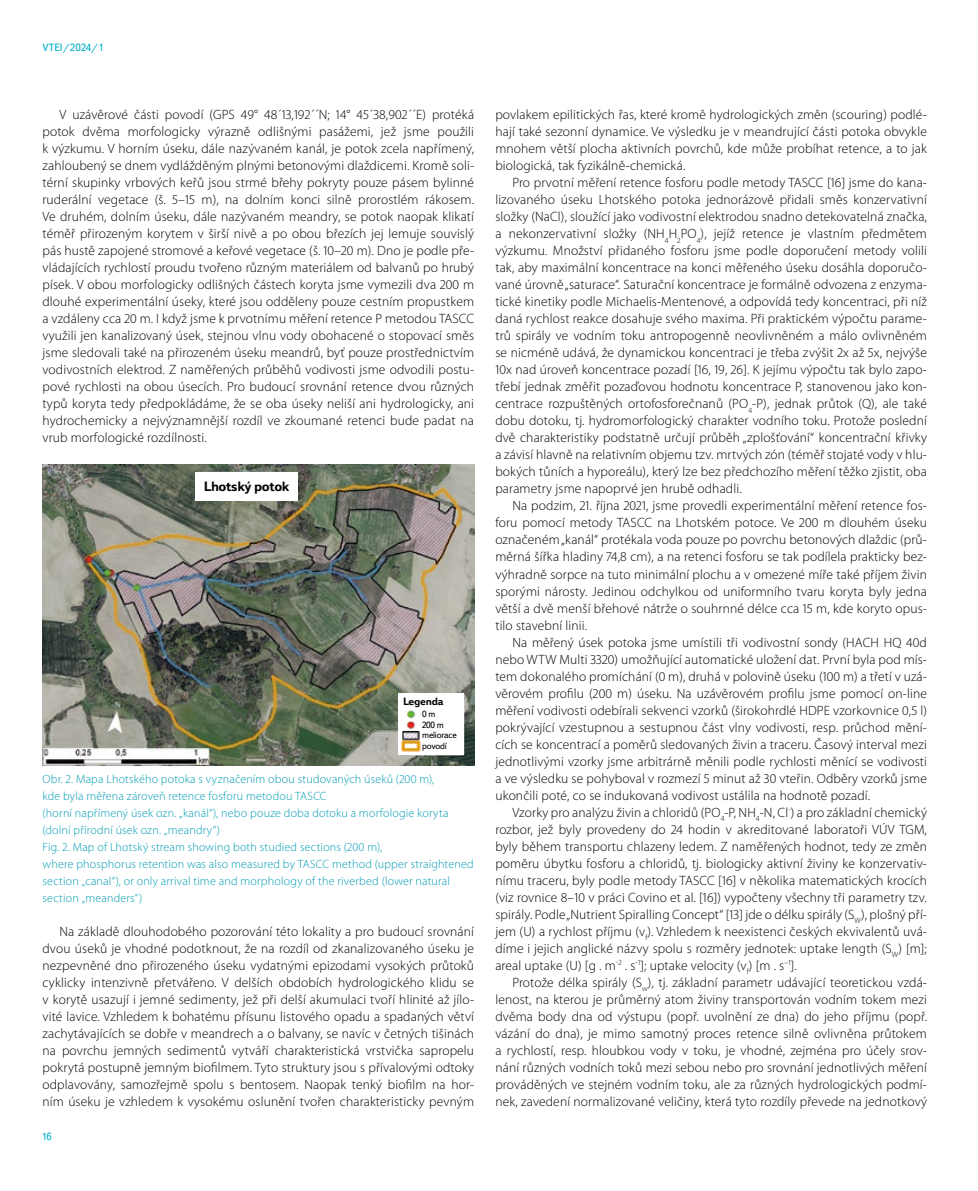
<style>
.page{position:relative;width:978px;height:1191px;background:#fff}
.page>*{position:absolute;margin:0;border:0;box-sizing:border-box;transform-origin:0 0}
.t1{font:300 13.5px/17px "Myriad Pro";letter-spacing:.01em;color:#000;text-align:justify}
.t2{font:700 13.5px "Textbook New";letter-spacing:-.025em;color:#000}
.t3{font:300 12px/17px "Myriad Pro";letter-spacing:.015em;color:#009cb4}
.t4{font:10.5px "Textbook New";color:#00afcb}
.t5{font:700 10.5px "Textbook New";letter-spacing:-.025em;color:#000}
.t6{font:9px/10.5px "Textbook New";letter-spacing:-.025em;color:#000}
</style>
<div class="page">
<img style="left:43px;top:464px;width:431px;height:301px">
<div style="left:196px;top:472px;width:102px;height:28px;background:#fff"></div>
<div style="left:398px;top:693px;width:65px;height:61px;background:#fff"></div>
<img style="left:401px;top:711px;width:19px;height:40px">
<p class="t4" style="left:43px;top:41px;width:63px">VTEI/2024/1</p>
<p class="t1" style="left:43px;top:106px;width:433px;text-indent:17px">V uzávěrové části povodí (GPS 49° 48´13,192´´N; 14° 45´38,902´´E) protéká potok dvěma morfologicky výrazně odlišnými pasážemi, jež jsme použili k výzkumu. V horním úseku, dále nazývaném kanál, je potok zcela napřímený, zahloubený se dnem vydlážděným plnými betonovými dlaždicemi. Kromě soli&shy;térní skupinky vrbových keřů jsou strmé břehy pokryty pouze pásem bylinné ruderální vegetace (š. 5–15 m), na dolním konci silně prorostlém rákosem.<br>Ve druhém, dolním úseku, dále nazývaném meandry, se potok naopak klikatí téměř přirozeným korytem v širší nivě a po obou březích jej lemuje souvislý pás hustě zapojené stromové a keřové vegetace (š. 10–20 m). Dno je podle pře&shy;vládajících rychlostí proudu tvořeno různým materiálem od balvanů po hrubý písek. V obou morfologicky odlišných částech koryta jsme vymezili dva 200 m dlouhé experimentální úseky, které jsou odděleny pouze cestním propustkem a vzdáleny cca 20 m. I když jsme k prvotnímu měření retence P metodou TASCC využili jen kanalizovaný úsek, stejnou vlnu vody obohacené o stopovací směs jsme sledovali také na přirozeném úseku meandrů, byť pouze prostřednictvím vodivostních elektrod. Z naměřených průběhů vodivosti jsme odvodili postu&shy;pové rychlosti na obou úsecích. Pro budoucí srovnání retence dvou různých typů koryta tedy předpokládáme, že se oba úseky neliší ani hydrologicky, ani hydrochemicky a nejvýznamnější rozdíl ve zkoumané retenci bude padat na vrub morfologické rozdílnosti.</p>
<p class="t2" style="left:204px;top:478px;width:87px">Lhotský potok</p>
<p class="t5" style="left:403px;top:694px;width:42px">Legenda</p>
<p class="t6" style="left:422px;top:708px;width:36px">0 m<br>200 m meliorace povodí</p>
<p class="t3" style="left:43px;top:770px;width:433px">Obr. 2. Mapa Lhotského potoka s vyznačením obou studovaných úseků (200 m),<br>kde byla měřena zároveň retence fosforu metodou TASCC<br>(horní napřímený úsek ozn. „kanál“), nebo pouze doba dotoku a morfologie koryta (dolní přírodní úsek ozn. „meandry“)<br>Fig. 2. Map of Lhotský stream showing both studied sections (200 m),<br>where phosphorus retention was also measured by TASCC method (upper straightened section „canal“), or only arrival time and morphology of the riverbed (lower natural section „meanders“)</p>
<p class="t1" style="left:43px;top:922px;width:433px;text-indent:17px">Na základě dlouhodobého pozorování této lokality a pro budoucí srovnání dvou úseků je vhodné podotknout, že na rozdíl od zkanalizovaného úseku je nezpevněné dno přirozeného úseku vydatnými epizodami vysokých průtoků cyklicky intenzivně přetvářeno. V delších obdobích hydrologického klidu se v korytě usazují i jemné sedimenty, jež při delší akumulaci tvoří hlinité až jílo&shy;vité lavice. Vzhledem k bohatému přísunu listového opadu a spadaných větví zachytávajících se dobře v meandrech a o balvany, se navíc v četných tišinách na povrchu jemných sedimentů vytváří charakteristická vrstvička sapropelu pokrytá postupně jemným biofilmem. Tyto struktury jsou s přívalovými odtoky odplavovány, samozřejmě spolu s bentosem. Naopak tenký biofilm na hor&shy;ním úseku je vzhledem k vysokému oslunění tvořen charakteristicky pevným</p>
<p class="t4" style="left:41px;top:1130px;width:12px">16</p>
<p class="t1" style="left:495px;top:106px;width:433px">povlakem epilitických řas, které kromě hydrologických změn (scouring) podlé&shy;hají také sezonní dynamice. Ve výsledku je v meandrující části potoka obvykle mnohem větší plocha aktivních povrchů, kde může probíhat retence, a to jak biologická, tak fyzikálně-chemická.</p>
<p class="t1" style="left:495px;top:174px;width:433px;text-indent:17px">Pro prvotní měření retence fosforu podle metody TASCC [16] jsme do kana&shy;lizovaného úseku Lhotského potoka jednorázově přidali směs konzervativní složky (NaCl), sloužící jako vodivostní elektrodou snadno detekovatelná značka, a nekonzervativní složky (NH<sub>4</sub>H<sub>2</sub>PO<sub>4</sub>), jejíž retence je vlastním předmětem výzkumu. Množství přidaného fosforu jsme podle doporučení metody volili tak, aby maximální koncentrace na konci měřeného úseku dosáhla doporučo&shy;vané úrovně „saturace“. Saturační koncentrace je formálně odvozena z enzyma&shy;tické kinetiky podle Michaelis-Mentenové, a odpovídá tedy koncentraci, při níž daná rychlost reakce dosahuje svého maxima. Při praktickém výpočtu parame&shy;trů spirály ve vodním toku antropogenně neovlivněném a málo ovlivněném se nicméně udává, že dynamickou koncentraci je třeba zvýšit 2x až 5x, nejvýše 10x nad úroveň koncentrace pozadí [16, 19, 26]. K jejímu výpočtu tak bylo zapo&shy;třebí jednak změřit pozaďovou hodnotu koncentrace P, stanovenou jako kon&shy;centrace rozpuštěných ortofosforečnanů (PO<sub>4</sub>-P), jednak průtok (Q), ale také dobu dotoku, tj. hydromorfologický charakter vodního toku. Protože poslední dvě charakteristiky podstatně určují průběh „zplošťování“ koncentrační křivky a závisí hlavně na relativním objemu tzv. mrtvých zón (téměř stojaté vody v hlu&shy;bokých tůních a hyporeálu), který lze bez předchozího měření těžko zjistit, oba parametry jsme napoprvé jen hrubě odhadli.</p>
<p class="t1" style="left:495px;top:497px;width:433px;text-indent:17px">Na podzim, 21. října 2021, jsme provedli experimentální měření retence fos&shy;foru pomocí metody TASCC na Lhotském potoce. Ve 200 m dlouhém úseku označeném „kanál“ protékala voda pouze po povrchu betonových dlaždic (prů&shy;měrná šířka hladiny 74,8 cm), a na retenci fosforu se tak podílela prakticky bez&shy;výhradně sorpce na tuto minimální plochu a v omezené míře také příjem živin sporými nárosty. Jedinou odchylkou od uniformního tvaru koryta byly jedna větší a dvě menší břehové nátrže o souhrnné délce cca 15 m, kde koryto opus&shy;tilo stavební linii.</p>
<p class="t1" style="left:495px;top:633px;width:433px;text-indent:17px">Na měřený úsek potoka jsme umístili tři vodivostní sondy (HACH HQ 40d nebo WTW Multi 3320) umožňující automatické uložení dat. První byla pod mís&shy;tem dokonalého promíchání (0 m), druhá v polovině úseku (100 m) a třetí v uzá&shy;věrovém profilu (200 m) úseku. Na uzávěrovém profilu jsme pomocí on-line měření vodivosti odebírali sekvenci vzorků (širokohrdlé HDPE vzorkovnice 0,5 l) pokrývající vzestupnou a sestupnou část vlny vodivosti, resp. průchod mění&shy;cích se koncentrací a poměrů sledovaných živin a traceru. Časový interval mezi jednotlivými vzorky jsme arbitrárně měnili podle rychlosti měnící se vodivosti a ve výsledku se pohyboval v rozmezí 5 minut až 30 vteřin. Odběry vzorků jsme ukončili poté, co se indukovaná vodivost ustálila na hodnotě pozadí.</p>
<p class="t1" style="left:495px;top:803px;width:433px;text-indent:17px">Vzorky pro analýzu živin a chloridů (PO<sub>4</sub>-P, NH<sub>4</sub>-N, Cl<sup>-</sup>) a pro základní chemický rozbor, jež byly provedeny do 24 hodin v akreditované laboratoři VÚV TGM, byly během transportu chlazeny ledem. Z naměřených hodnot, tedy ze změn poměru úbytku fosforu a chloridů, tj. biologicky aktivní živiny ke konzervativ&shy;nímu traceru, byly podle metody TASCC [16] v několika matematických krocích (viz rovnice 8–10 v práci Covino et al. [16]) vypočteny všechny tři parametry tzv. spirály. Podle „Nutrient Spiralling Concept“ [13] jde o délku spirály (S<sub>W</sub>), plošný pří&shy;jem (U) a rychlost příjmu (v<sub>f</sub>). Vzhledem k neexistenci českých ekvivalentů uvá&shy;díme i jejich anglické názvy spolu s rozměry jednotek: uptake length (S<sub>W</sub>) [m]; areal uptake (U) [g . m<sup>-2</sup> . s<sup>-1</sup>]; uptake velocity (v<sub>f</sub>) [m . s<sup>–1</sup>].</p>
<p class="t1" style="left:495px;top:973px;width:433px;text-indent:17px">Protože délka spirály (S<sub>w</sub>), tj. základní parametr udávající teoretickou vzdá&shy;lenost, na kterou je průměrný atom živiny transportován vodním tokem mezi dvěma body dna od výstupu (popř. uvolnění ze dna) do jeho příjmu (popř. vázání do dna), je mimo samotný proces retence silně ovlivněna průtokem a rychlostí, resp. hloubkou vody v toku, je vhodné, zejména pro účely srov&shy;nání různých vodních toků mezi sebou nebo pro srovnání jednotlivých měření prováděných ve stejném vodním toku, ale za různých hydrologických podmí&shy;nek, zavedení normalizované veličiny, která tyto rozdíly převede na jednotkový</p>
</div>
